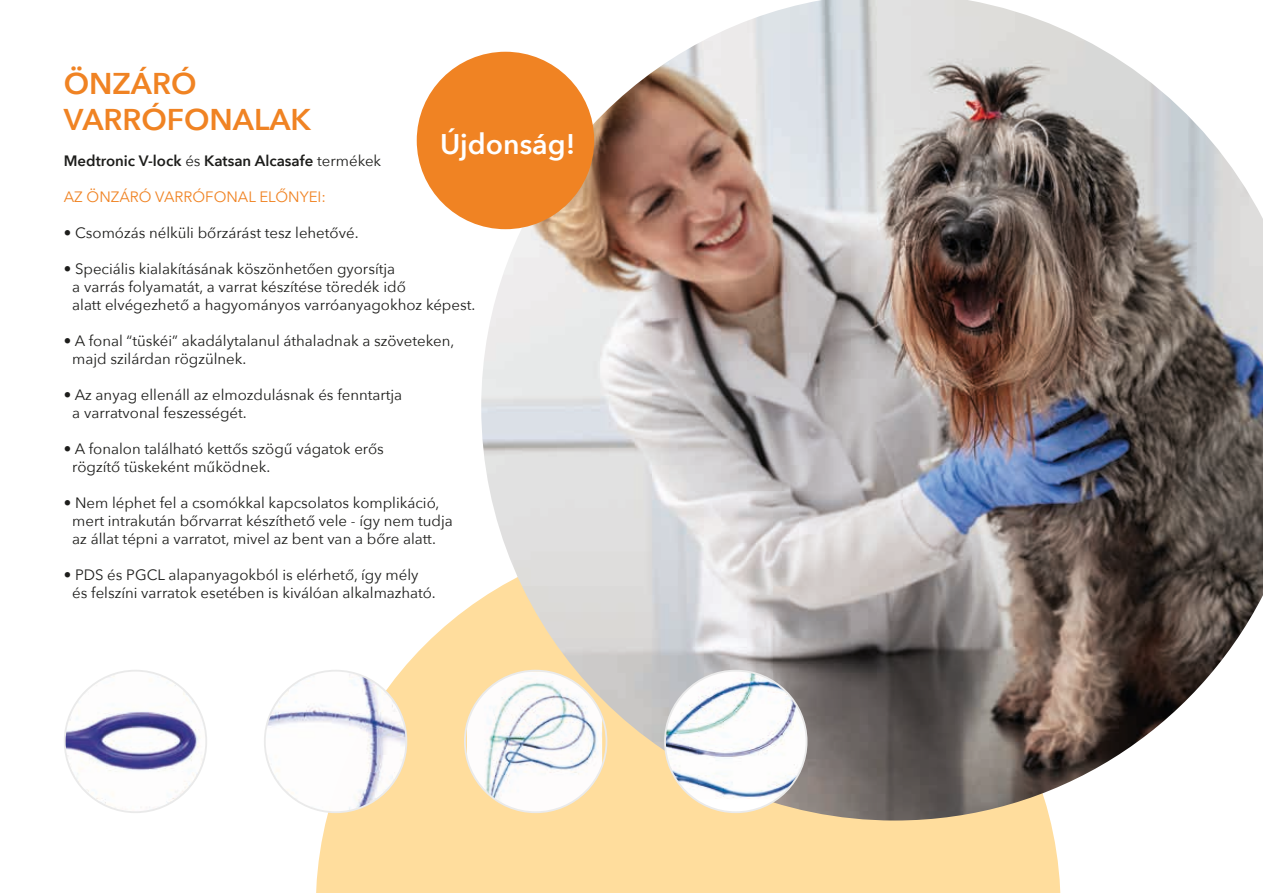
<style>
.page{position:relative;width:1263px;height:893px;background:#fff}
.page>*{position:absolute;margin:0;border:0;box-sizing:border-box;transform-origin:0 0}
.t1{font:600 30px/36px "Avenir Next";color:#f08323}
.t2{font:600 28.35px "Avenir Next";color:#fff}
.t3{font:15px/18px "Avenir Next";color:#1d1d1b}
.t4{font:600 15px "Avenir Next";color:#1d1d1b}
.t5{font:15px "Avenir Next";color:#f08323}
.s1{font-weight:400}
</style>
<div class="page">
<svg style="left:316px;top:599px;width:745px;height:294px;fill:#ffdd9d"></svg>
<img style="left:481px;top:0;width:782px;height:820px">
<img style="left:265px;top:671px;width:141px;height:141px;border-radius:71px">
<img style="left:467px;top:671px;width:135px;height:141px">
<div style="left:665px;top:671px;width:141px;height:141px;background:#fff;border-radius:50%"></div>
<img style="left:665px;top:671px;width:141px;height:128px">
<img style="left:65px;top:671px;width:141px;height:141px;border-radius:71px">
<div style="left:417px;top:52px;width:177px;height:177px;background:#f08323;border-radius:50%"></div>
<h1 class="t1" style="left:64px;top:65px;width:249px">ÖNZÁRÓ<br>VARRÓFONALAK</h1>
<p class="t4" style="left:64px;top:148px;width:319px">Medtronic V-lock <span class="s1">és</span> Katsan Alcasafe <span class="s1">termékek</span></p>
<p class="t5" style="left:64px;top:184px;width:264px">AZ ÖNZÁRÓ VARRÓFONAL ELŐNYEI:</p>
<p class="t3" style="left:64px;top:223px;width:296px">• Csomózás nélküli bőrzárást tesz lehetővé.</p>
<p class="t3" style="left:72px;top:259px;width:405px;text-indent:-9px">• Speciális kialakításának köszönhetően gyorsítja<br>a varrás folyamatát, a varrat készítése töredék idő<br>alatt elvégezhető a hagyományos varróanyagokhoz képest.</p>
<p class="t3" style="left:72px;top:331px;width:384px;text-indent:-9px">• A fonal “tüskéi” akadálytalanul áthaladnak a szöveteken, majd szilárdan rögzülnek.</p>
<p class="t3" style="left:72px;top:385px;width:331px;text-indent:-9px">• Az anyag ellenáll az elmozdulásnak és fenntartja a varratvonal feszességét.</p>
<p class="t3" style="left:72px;top:439px;width:313px;text-indent:-9px">• A fonalon található kettős szögű vágatok erős rögzítő tüskeként működnek.</p>
<p class="t3" style="left:72px;top:493px;width:382px;text-indent:-9px">• Nem léphet fel a csomókkal kapcsolatos komplikáció, mert intrakután bőrvarrat készíthető vele - így nem tudja az állat tépni a varratot, mivel az bent van a bőre alatt.</p>
<p class="t3" style="left:72px;top:565px;width:365px;text-indent:-9px">• PDS és PGCL alapanyagokból is elérhető, így mély és felszíni varratok esetében is kiválóan alkalmazható.</p>
<h2 class="t2" style="left:440px;top:120px;width:137px">Újdonság!</h2>
</div>
